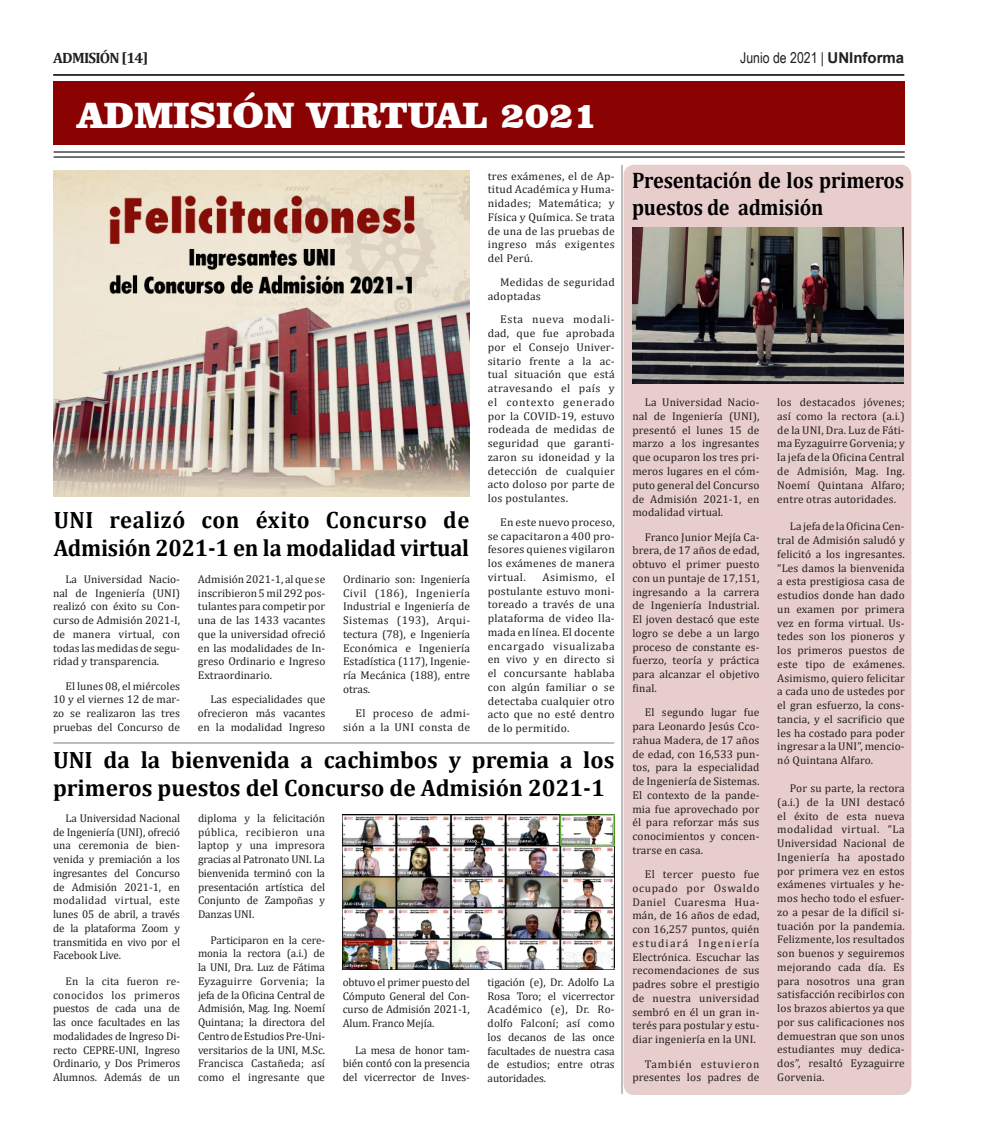
<style>
.page{position:relative;width:993px;height:1134px;background:#fff}
.page>*{position:absolute;margin:0;border:0;box-sizing:border-box;transform-origin:0 0}
.SECCIÓN_GRANDE{font:900 37.5px "Clarendon BT";color:#fff}
.Central_articulos{font:700 23.75px/28.5px "Cambria";color:#000}
.Central_articulos-2{font:700 23.75px/28.5px "Cambria";color:#000;scale:.95 1}
.Central_articulos-3{font:700 22.5px/27px "Cambria";letter-spacing:-.01em;color:#000;scale:.9 1}
.Lugar_y_Fecha{font:15px "Arial Narrow";color:#231f20}
.Secciones{font:700 15px "Cambria";letter-spacing:-.05em;color:#231f20}
.Central_articulos-4{font:11.25px/13.8px "Cambria";letter-spacing:.01em;color:#231f20;text-align:justify}
.s1{font-family:"Arial";font-weight:700}
</style>
<div class="page">
<hr style="left:53px;top:74px;width:851px;height:2px;background:#231f20">
<hr style="left:54px;top:151px;width:850px;height:2px;background:#231f20">
<hr style="left:54px;top:156px;width:850px;height:2px;background:#231f20">
<div style="left:53px;top:82px;width:851px;height:63px;background:#8b0202"></div>
<div style="left:623px;top:165px;width:288px;height:930px;background:#e8cdcd;border-radius:11px"></div>
<img style="left:342px;top:814px;width:272px;height:155px">
<img style="left:632px;top:228px;width:271px;height:156px">
<img style="left:53px;top:171px;width:416px;height:325px">
<svg style="left:53px;top:742px;width:561px;height:2px"></svg>
<svg style="left:621px;top:164px;width:1px;height:930px"></svg>
<p class="Secciones" style="left:53px;top:47px;width:96px">ADMISIÓN [14]</p>
<p class="SECCIÓN_GRANDE" style="left:77px;top:91px;width:521px">ADMISIÓN VIRTUAL 2021</p>
<p class="Central_articulos-4" style="left:487px;top:169px;width:128px">tres exámenes, el de Ap&shy;titud Académica y Huma&shy;nidades; Matemática; y Física y Química. Se trata de una de las pruebas de ingreso más exigentes del Perú.</p>
<p class="Central_articulos-4" style="left:487px;top:275px;width:128px;text-indent:12px">Medidas de seguridad adoptadas</p>
<p class="Central_articulos-4" style="left:487px;top:313px;width:128px;text-indent:12px">Esta nueva modali&shy;dad, que fue aprobada por el Consejo Univer&shy;sitario frente a la ac&shy;tual situación que está atravesando el país y el contexto generado por la COVID-19, estuvo rodeada de medidas de seguridad que garanti&shy;zaron su idoneidad y la detección de cualquier acto doloso por parte de los postulantes.</p>
<p class="Central_articulos-4" style="left:487px;top:515px;width:128px;text-indent:12px">En este nuevo proceso, se capacitaron a 400 pro&shy;fesores quienes vigilaron los exámenes de manera virtual.</p>
<p class="Central_articulos-2" style="left:54px;top:505px;width:439px">UNI realizó con éxito Concurso de<br>Admisión 2021-1 en la modalidad virtual</p>
<p class="Central_articulos-4" style="left:487px;top:570px;width:128px;text-indent:55px">Asimismo, el postulante estuvo moni&shy;toreado a través de una plataforma de video lla&shy;mada en línea. El docente encargado visualizaba en vivo y en directo si el concursante hablaba con algún familiar o se detectaba cualquier otro acto que no esté dentro de lo permitido.</p>
<p class="Central_articulos-4" style="left:343px;top:572px;width:128px">Ordinario son: Ingeniería Civil (186), Ingeniería Industrial e Ingeniería de Sistemas (193), Arqui&shy;tectura (78), e Ingeniería Económica e Ingeniería Estadística (117), Ingenie&shy;ría Mecánica (188), entre otras.</p>
<p class="Central_articulos-4" style="left:343px;top:706px;width:128px;text-align:right">El proceso de admi&shy;sión a la UNI consta de</p>
<p class="Central_articulos" style="left:53px;top:744px;width:562px">UNI da la bienvenida a cachimbos y premia a los primeros puestos del Concurso de Admisión 2021-1</p>
<p class="Central_articulos-4" style="left:53px;top:811px;width:128px;text-indent:12px">La Universidad Nacional de Ingeniería (UNI), ofreció una ceremonia de bien&shy;venida y premiación a los ingresantes del Concurso de Admisión 2021-1, en modalidad virtual, este lunes 05 de abril, a través de la plataforma Zoom y transmitida en vivo por el Facebook Live.</p>
<p class="Central_articulos-4" style="left:53px;top:974px;width:129px;text-indent:12px">En la cita fueron re&shy;conocidos los primeros puestos de cada una de las once facultades en las modalidades de Ingreso Di&shy;recto CEPRE-UNI, Ingreso Ordinario, y Dos Primeros Alumnos. Además de un</p>
<p class="Central_articulos-4" style="left:198px;top:572px;width:129px">Admisión 2021-1, al que se inscribieron 5 mil 292 pos&shy;tulantes para competir por una de las 1433 vacantes que la universidad ofreció en las modalidades de In&shy;greso Ordinario e Ingreso Extraordinario.</p>
<p class="Central_articulos-4" style="left:198px;top:693px;width:129px;text-indent:12px">Las especialidades que ofrecieron más vacantes en la modalidad Ingreso</p>
<p class="Central_articulos-4" style="left:53px;top:572px;width:128px;text-indent:12px">La Universidad Nacio&shy;nal de Ingeniería (UNI) realizó con éxito su Con&shy;curso de Admisión 2021-I, de manera virtual, con todas las medidas de segu&shy;ridad y transparencia.</p>
<p class="Central_articulos-4" style="left:53px;top:679px;width:128px;text-indent:12px">El lunes 08, el miércoles 10 y el viernes 12 de mar&shy;zo se realizaron las tres pruebas del Concurso de</p>
<p class="Central_articulos-4" style="left:198px;top:811px;width:128px">diploma y la felicitación pública, recibieron una laptop y una impresora gracias al Patronato UNI. La bienvenida terminó con la presentación artística del Conjunto de Zampoñas y Danzas UNI.</p>
<p class="Central_articulos-4" style="left:198px;top:933px;width:128px;text-indent:12px">Participaron en la cere&shy;monia la rectora (a.i.) de la UNI, Dra. Luz de Fátima Eyzaguirre Gorvenia; la jefa de la Oficina Central de Admisión, Mag. Ing. Noemí Quintana; la directora del Centro de Estudios Pre-Uni&shy;versitarios de la UNI, M.Sc.<br>Francisca Castañeda; así como el ingresante que</p>
<p class="Central_articulos-4" style="left:487px;top:975px;width:128px">tigación (e), Dr. Adolfo La Rosa Toro; el vicerrector Académico (e), Dr. Ro&shy;dolfo Falconí; así como los decanos de las once facultades de nuestra casa de estudios; entre otras autoridades.</p>
<p class="Central_articulos-4" style="left:343px;top:975px;width:129px">obtuvo el primer puesto del Cómputo General del Con&shy;curso de Admisión 2021-1, Alum. Franco Mejía.</p>
<p class="Central_articulos-4" style="left:343px;top:1043px;width:128px;text-indent:12px">La mesa de honor tam&shy;bién contó con la presencia del vicerrector de Inves-</p>
<p class="Lugar_y_Fecha" style="left:740px;top:46px;width:165px">Junio de 2021 | <span class="s1">UNInforma</span></p>
<p class="Central_articulos-3" style="left:631px;top:167px;width:304px">Presentación de los primeros puestos de admisión</p>
<p class="Central_articulos-4" style="left:632px;top:395px;width:129px;text-indent:12px">La Universidad Nacio&shy;nal de Ingeniería (UNI), presentó el lunes 15 de marzo a los ingresantes que ocuparon los tres pri&shy;meros lugares en el cóm&shy;puto general del Concurso de Admisión 2021-1, en modalidad virtual.</p>
<p class="Central_articulos-4" style="left:632px;top:530px;width:128px;text-indent:12px">Franco Junior Mejía Ca&shy;brera, de 17 años de edad, obtuvo el primer puesto con un puntaje de 17,151, ingresando a la carrera de Ingeniería Industrial.<br>El joven destacó que este logro se debe a un largo proceso de constante es&shy;fuerzo, teoría y práctica para alcanzar el objetivo final.</p>
<p class="Central_articulos-4" style="left:632px;top:705px;width:128px;text-indent:12px">El segundo lugar fue para Leonardo Jesús Cco&shy;rahua Madera, de 17 años de edad, con 16,533 pun&shy;tos, para la especialidad de Ingeniería de Sistemas.<br>El contexto de la pande&shy;mia fue aprovechado por él para reforzar más sus conocimientos y concen&shy;trarse en casa.</p>
<p class="Central_articulos-4" style="left:632px;top:867px;width:128px;text-indent:12px">El tercer puesto fue ocupado por Oswaldo Daniel Cuaresma Hua&shy;mán, de 16 años de edad, con 16,257 puntos, quién estudiará Ingeniería Electrónica. Escuchar las recomendaciones de sus padres sobre el prestigio de nuestra universidad sembró en él un gran in&shy;terés para postular y estu&shy;diar ingeniería en la UNI.</p>
<p class="Central_articulos-4" style="left:632px;top:1057px;width:128px;text-align:right">También estuvieron presentes los padres de</p>
<p class="Central_articulos-4" style="left:777px;top:395px;width:129px">los destacados jóvenes; así como la rectora (a.i.) de la UNI, Dra. Luz de Fáti&shy;ma Eyzaguirre Gorvenia; y la jefa de la Oficina Central de Admisión, Mag. Ing.<br>Noemí Quintana Alfaro; entre otras autoridades.</p>
<p class="Central_articulos-4" style="left:777px;top:520px;width:129px;text-indent:12px">La jefa de la Oficina Cen&shy;tral de Admisión saludó y felicitó a los ingresantes. “Les damos la bienvenida a esta prestigiosa casa de estudios donde han dado un examen por primera vez en forma virtual. Us&shy;tedes son los pioneros y los primeros puestos de este tipo de exámenes.<br>Asimismo, quiero felicitar a cada uno de ustedes por el gran esfuerzo, la cons&shy;tancia, y el sacrificio que les ha costado para poder ingresar a la UNI”, mencio&shy;nó Quintana Alfaro.</p>
<p class="Central_articulos-4" style="left:777px;top:781px;width:129px;text-indent:12px">Por su parte, la rectora (a.i.) de la UNI destacó el éxito de esta nueva modalidad virtual. “La Universidad Nacional de Ingeniería ha apostado por primera vez en estos exámenes virtuales y he&shy;mos hecho todo el esfuer&shy;zo a pesar de la difícil si&shy;tuación por la pandemia.<br>Felizmente, los resultados son buenos y seguiremos mejorando cada día. Es para nosotros una gran satisfacción recibirlos con los brazos abiertos ya que por sus calificaciones nos demuestran que son unos estudiantes muy dedica&shy;dos”, resaltó Eyzaguirre Gorvenia.</p>
</div>
